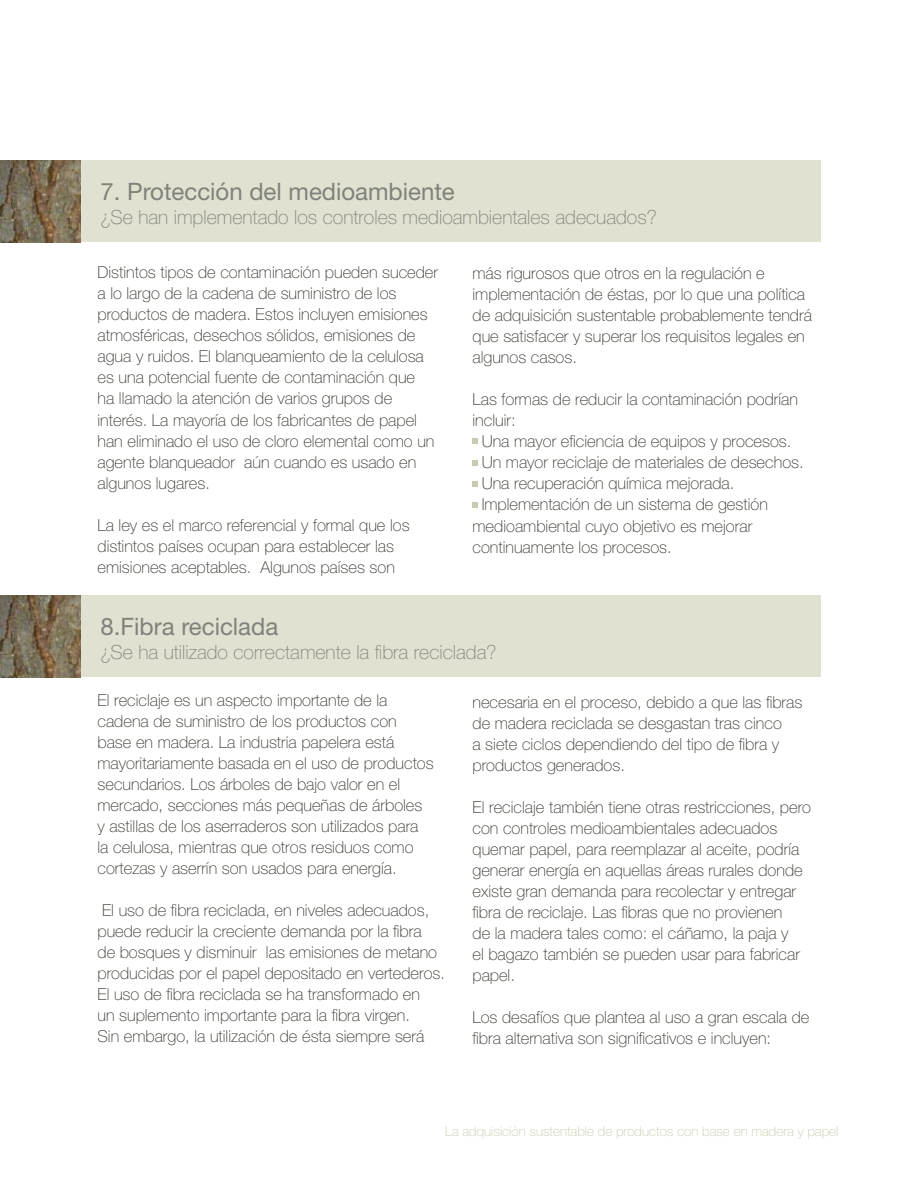
<style>
.page{position:relative;width:918px;height:1188px;background:#fff}
.page>*{position:absolute;margin:0;border:0;box-sizing:border-box;transform-origin:0 0}
.t1{font:24px "Helvetica Neue";color:#80827a}
.t2{font:100 19.5px "Helvetica Neue";color:#80827a}
.t3{font:100 16.5px/21px "Helvetica Neue";color:#33342c}
.t4{font:100 13.5px "Helvetica Neue";color:#c9c9ae}
</style>
<div class="page">
<div style="left:0;top:595px;width:820px;height:82px;background:#e1e1d2"></div>
<img style="left:0;top:596px;width:81px;height:81px">
<div style="left:0;top:161px;width:820px;height:81px;background:#e1e1d2"></div>
<img style="left:0;top:161px;width:81px;height:81px">
<svg style="left:472px;top:438px;width:6px;height:6px"></svg>
<svg style="left:472px;top:460px;width:6px;height:6px"></svg>
<svg style="left:472px;top:482px;width:6px;height:5px"></svg>
<svg style="left:472px;top:502px;width:6px;height:6px"></svg>
<h1 class="t1" style="left:100px;top:178px;width:356px">7. Protección del medioambiente</h1>
<p class="t2" style="left:100px;top:206px;width:558px">¿Se han implementado los controles medioambientales adecuados?</p>
<p class="t3" style="left:472px;top:263px;width:341px">más rigurosos que otros en la regulación e implementación de éstas, por lo que una política de adquisición sustentable probablemente tendrá que satisfacer y superar los requisitos legales en algunos casos.</p>
<p class="t3" style="left:472px;top:389px;width:327px">Las formas de reducir la contaminación podrían</p>
<p class="t3" style="left:472px;top:410px;width:45px">incluir:</p>
<p class="t3" style="left:482px;top:431px;width:311px">Una mayor eficiencia de equipos y procesos.</p>
<p class="t3" style="left:482px;top:452px;width:324px">Un mayor reciclaje de materiales de desechos.</p>
<p class="t3" style="left:482px;top:473px;width:254px">Una recuperación química mejorada.</p>
<p class="t3" style="left:482px;top:494px;width:288px">Implementación de un sistema de gestión</p>
<p class="t3" style="left:472px;top:515px;width:281px">medioambiental cuyo objetivo es mejorar</p>
<p class="t3" style="left:472px;top:536px;width:201px">continuamente los procesos.</p>
<p class="t3" style="left:98px;top:262px;width:342px">Distintos tipos de contaminación pueden suceder a lo largo de la cadena de suministro de los productos de madera. Estos incluyen emisiones atmosféricas, desechos sólidos, emisiones de agua y ruidos. El blanqueamiento de la celulosa es una potencial fuente de contaminación que<br>ha llamado la atención de varios grupos de interés. La mayoría de los fabricantes de papel han eliminado el uso de cloro elemental como un agente blanqueador aún cuando es usado en algunos lugares.</p>
<p class="t3" style="left:98px;top:514px;width:314px">La ley es el marco referencial y formal que los distintos países ocupan para establecer las emisiones aceptables. Algunos países son</p>
<h1 class="t1" style="left:100px;top:613px;width:179px">8.Fibra reciclada</h1>
<p class="t2" style="left:100px;top:641px;width:398px">¿Se ha utilizado correctamente la fibra reciclada?</p>
<p class="t3" style="left:98px;top:690px;width:338px">El reciclaje es un aspecto importante de la cadena de suministro de los productos con base en madera. La industria papelera está mayoritariamente basada en el uso de productos secundarios. Los árboles de bajo valor en el mercado, secciones más pequeñas de árboles y astillas de los aserraderos son utilizados para<br>la celulosa, mientras que otros residuos como cortezas y aserrín son usados para energía.</p>
<p class="t3" style="left:98px;top:900px;width:349px">El uso de fibra reciclada, en niveles adecuados, puede reducir la creciente demanda por la fibra<br>de bosques y disminuir las emisiones de metano producidas por el papel depositado en vertederos.<br>El uso de fibra reciclada se ha transformado en<br>un suplemento importante para la fibra virgen.<br>Sin embargo, la utilización de ésta siempre será</p>
<p class="t3" style="left:472px;top:691px;width:331px">necesaria en el proceso, debido a que las fibras de madera reciclada se desgastan tras cinco<br>a siete ciclos dependiendo del tipo de fibra y productos generados.</p>
<p class="t3" style="left:472px;top:796px;width:340px">El reciclaje también tiene otras restricciones, pero con controles medioambientales adecuados quemar papel, para reemplazar al aceite, podría generar energía en aquellas áreas rurales donde existe gran demanda para recolectar y entregar fibra de reciclaje. Las fibras que no provienen<br>de la madera tales como: el cáñamo, la paja y<br>el bagazo también se pueden usar para fabricar papel.</p>
<p class="t3" style="left:472px;top:1006px;width:338px">Los desafíos que plantea al uso a gran escala de fibra alternativa son significativos e incluyen:</p>
<p class="t4" style="left:445px;top:1124px;width:395px">La adquisición sustentable de productos con base en madera y papel</p>
</div>
